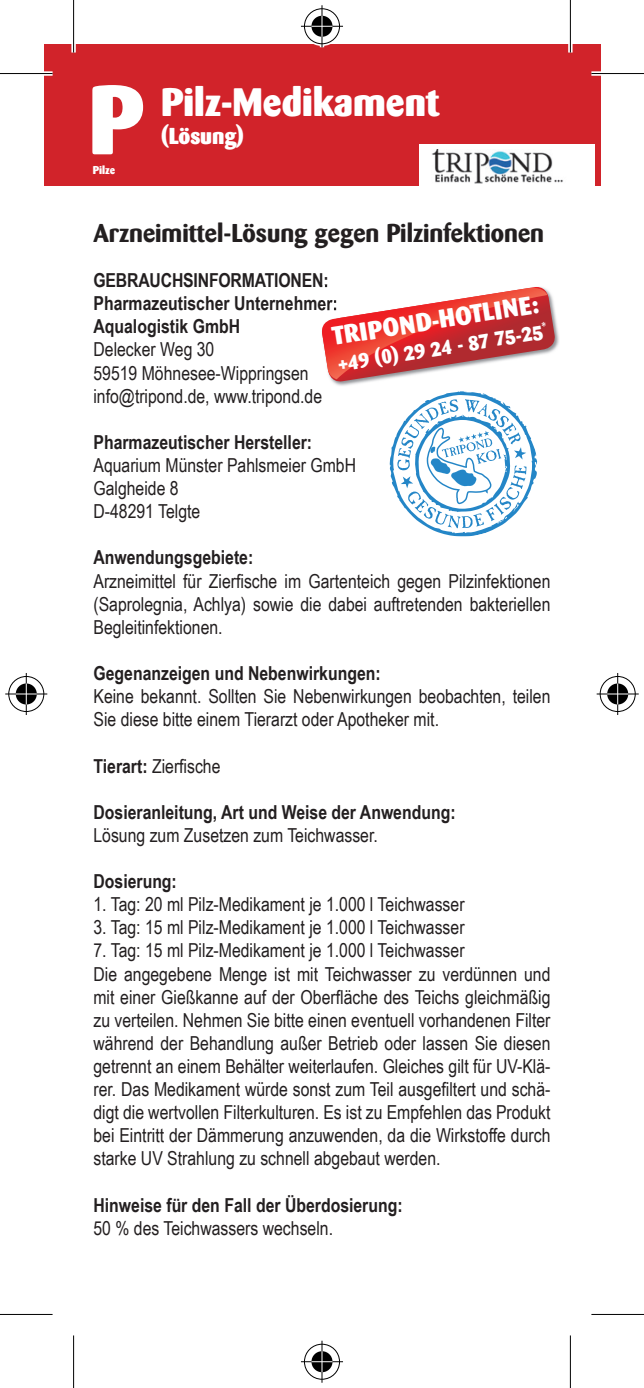
<style>
.page{position:relative;width:644px;height:1388px;background:#fff}
.page>*{position:absolute;margin:0;border:0;box-sizing:border-box;transform-origin:0 0}
.t1{font:800 96.95px "Barmeno";color:#fff}
.t2{font:800 39.2px "Barmeno";color:#fff}
.t3{font:700 25.55px "Barmeno";color:#231f20}
.t4{font:800 25.55px "Barmeno";color:#fff}
.t5{font:800 22.75px "Barmeno";letter-spacing:-.005em;color:#fff}
.t6{font:800 19.95px "Barmeno";color:#fff}
.t7{font:19.25px/23.1px "Arial Narrow";color:#231f20}
.t8{font:700 19.25px/23.1px "Arial Narrow";color:#231f20}
.t9{font:800 11.2px "Barmeno";color:#fff}
.s1{font-weight:700}
</style>
<div class="page">
<div style="left:44px;top:44px;width:555px;height:141px;background:#d1232a"></div>
<div style="left:419px;top:144px;width:175px;height:49px;background:#fff"></div>
<img style="left:432px;top:149px;width:131px;height:35px">
<img style="left:334px;top:320px;width:225px;height:66px">
<svg style="left:320px;top:286px;width:236px;height:97px"></svg>
<svg style="left:389px;top:391px;width:148px;height:145px"></svg>
<div style="left:0;top:71px;width:52px;height:5px;background:#fff"></div>
<div style="left:591px;top:71px;width:52px;height:5px;background:#fff"></div>
<svg style="left:0;top:1314px;width:52px;height:1px"></svg>
<svg style="left:591px;top:1314px;width:52px;height:1px"></svg>
<svg style="left:71px;top:0;width:5px;height:53px"></svg>
<svg style="left:74px;top:1335px;width:1px;height:52px"></svg>
<svg style="left:568px;top:0;width:4px;height:53px"></svg>
<svg style="left:570px;top:1335px;width:1px;height:52px"></svg>
<hr style="left:0;top:73px;width:52px;height:1px;background:#000">
<hr style="left:591px;top:73px;width:52px;height:1px;background:#000">
<hr style="left:0;top:1313px;width:52px;height:1px;background:#000">
<hr style="left:591px;top:1313px;width:52px;height:1px;background:#000">
<hr style="left:73px;top:0;width:1px;height:53px;background:#000">
<hr style="left:73px;top:1335px;width:1px;height:52px;background:#000">
<hr style="left:569px;top:0;width:1px;height:53px;background:#000">
<hr style="left:569px;top:1335px;width:1px;height:52px;background:#000">
<div style="left:302px;top:7px;width:39px;height:39px;border:4px solid #fff;border-radius:50%"></div>
<svg style="left:301px;top:24px;width:42px;height:4px"></svg>
<svg style="left:319px;top:5px;width:5px;height:42px"></svg>
<div style="left:309px;top:14px;width:25px;height:25px;border:4px solid #fff;border-radius:50%"></div>
<div style="left:304px;top:8px;width:35px;height:36px;border:1px solid #000;border-radius:50%"></div>
<hr style="left:301px;top:26px;width:42px;height:1px;background:#000">
<hr style="left:321px;top:5px;width:1px;height:42px;background:#000">
<svg style="left:311px;top:16px;width:21px;height:21px"></svg>
<div style="left:302px;top:1341px;width:39px;height:40px;border:4px solid #fff;border-radius:50%"></div>
<svg style="left:301px;top:1359px;width:42px;height:4px"></svg>
<svg style="left:319px;top:1340px;width:5px;height:42px"></svg>
<div style="left:309px;top:1348px;width:25px;height:26px;border:4px solid #fff;border-radius:50%"></div>
<div style="left:304px;top:1343px;width:35px;height:36px;border:1px solid #000;border-radius:50%"></div>
<hr style="left:301px;top:1360px;width:42px;height:2px;background:#000">
<hr style="left:321px;top:1340px;width:1px;height:42px;background:#000">
<svg style="left:311px;top:1350px;width:21px;height:21px"></svg>
<hr style="left:311px;top:1360px;width:21px;height:2px;background:#fff">
<svg style="left:321px;top:1350px;width:1px;height:21px"></svg>
<div style="left:7px;top:674px;width:39px;height:39px;border:4px solid #fff;border-radius:50%"></div>
<svg style="left:5px;top:691px;width:42px;height:5px"></svg>
<svg style="left:24px;top:673px;width:4px;height:42px"></svg>
<div style="left:14px;top:681px;width:25px;height:25px;border:4px solid #fff;border-radius:50%"></div>
<div style="left:8px;top:676px;width:36px;height:36px;border:1px solid #000;border-radius:50%"></div>
<hr style="left:5px;top:693px;width:42px;height:1px;background:#000">
<hr style="left:26px;top:673px;width:1px;height:42px;background:#000">
<svg style="left:16px;top:683px;width:21px;height:21px"></svg>
<div style="left:597px;top:674px;width:40px;height:39px;border:4px solid #fff;border-radius:50%"></div>
<svg style="left:596px;top:691px;width:42px;height:5px"></svg>
<svg style="left:615px;top:673px;width:4px;height:42px"></svg>
<div style="left:604px;top:681px;width:26px;height:25px;border:4px solid #fff;border-radius:50%"></div>
<div style="left:599px;top:676px;width:36px;height:36px;border:1px solid #000;border-radius:50%"></div>
<hr style="left:596px;top:693px;width:42px;height:1px;background:#000">
<hr style="left:616px;top:673px;width:1px;height:42px;background:#000">
<svg style="left:606px;top:683px;width:21px;height:21px"></svg>
<h1 class="t1" style="left:88px;top:60px;width:56px">P</h1>
<p class="t9" style="left:93px;top:164px;width:24px">Pilze</p>
<h2 class="t2" style="left:161px;top:78px;width:279px">Pilz-Medikament</h2>
<p class="t5" style="left:161px;top:121px;width:84px">(Lösung)</p>
<h3 class="t3" style="left:93px;top:218px;width:452px">Arzneimittel-Lösung gegen Pilzinfektionen</h3>
<p class="t8" style="left:93px;top:268px;width:245px">GEBRAUCHSINFORMATIONEN:<br>Pharmazeutischer Unternehmer:<br>Aqualogistik GmbH</p>
<p class="t7" style="left:93px;top:337px;width:230px">Delecker Weg 30<br>59519 Möhnesee-Wippringsen info@tripond.de, www.tripond.de</p>
<p class="t8" style="left:93px;top:429px;width:220px">Pharmazeutischer Hersteller:</p>
<p class="t7" style="left:93px;top:453px;width:264px">Aquarium Münster Pahlsmeier GmbH<br>Galgheide 8<br>D-48291 Telgte</p>
<p class="t8" style="left:93px;top:545px;width:161px">Anwendungsgebiete:</p>
<p class="t7" style="left:93px;top:568px;width:458px;text-align:justify">Arzneimittel für Zierfische im Gartenteich gegen Pilzinfektionen (Saprolegnia, Achlya) sowie die dabei auftretenden bakteriellen Begleitinfektionen.</p>
<p class="t8" style="left:93px;top:660px;width:288px">Gegenanzeigen und Nebenwirkungen:</p>
<p class="t7" style="left:93px;top:684px;width:458px">Keine bekannt. Sollten Sie Nebenwirkungen beobachten, teilen<br>Sie diese bitte einem Tierarzt oder Apotheker mit.</p>
<p class="t7" style="left:93px;top:753px;width:128px"><span class="s1">Tierart:</span> Zierfische</p>
<p class="t8" style="left:93px;top:799px;width:363px">Dosieranleitung, Art und Weise der Anwendung:</p>
<p class="t7" style="left:93px;top:822px;width:286px">Lösung zum Zusetzen zum Teichwasser.</p>
<p class="t8" style="left:93px;top:868px;width:85px">Dosierung:</p>
<p class="t7" style="left:93px;top:892px;width:372px">1. Tag: 20 ml Pilz-Medikament je 1.000 l Teichwasser</p>
<p class="t7" style="left:93px;top:915px;width:372px">3. Tag: 15 ml Pilz-Medikament je 1.000 l Teichwasser</p>
<p class="t7" style="left:93px;top:938px;width:458px">7. Tag: 15 ml Pilz-Medikament je 1.000 l Teichwasser<br>Die angegebene Menge ist mit Teichwasser zu verdünnen und mit einer Gießkanne auf der Oberfläche des Teichs gleichmäßig zu verteilen. Nehmen Sie bitte einen eventuell vorhandenen Filter während der Behandlung außer Betrieb oder lassen Sie diesen getrennt an einem Behälter weiterlaufen. Gleiches gilt für UV-Klä&shy;rer. Das Medikament würde sonst zum Teil ausgefiltert und schä&shy;digt die wertvollen Filterkulturen. Es ist zu Empfehlen das Produkt bei Eintritt der Dämmerung anzuwenden, da die Wirkstoffe durch starke UV Strahlung zu schnell abgebaut werden.</p>
<p class="t8" style="left:93px;top:1192px;width:310px">Hinweise für den Fall der Überdosierung:</p>
<p class="t7" style="left:93px;top:1215px;width:241px">50 % des Teichwassers wechseln.</p>
<h3 class="t4" style="left:329px;top:321px;width:210px;rotate:-9deg">TRIPOND-HOTLINE:</h3>
<p class="t6" style="left:336px;top:352px;width:213px;rotate:-9deg">+49 (0) 29 24 - 87 75-25<sup>*</sup></p>
</div>
